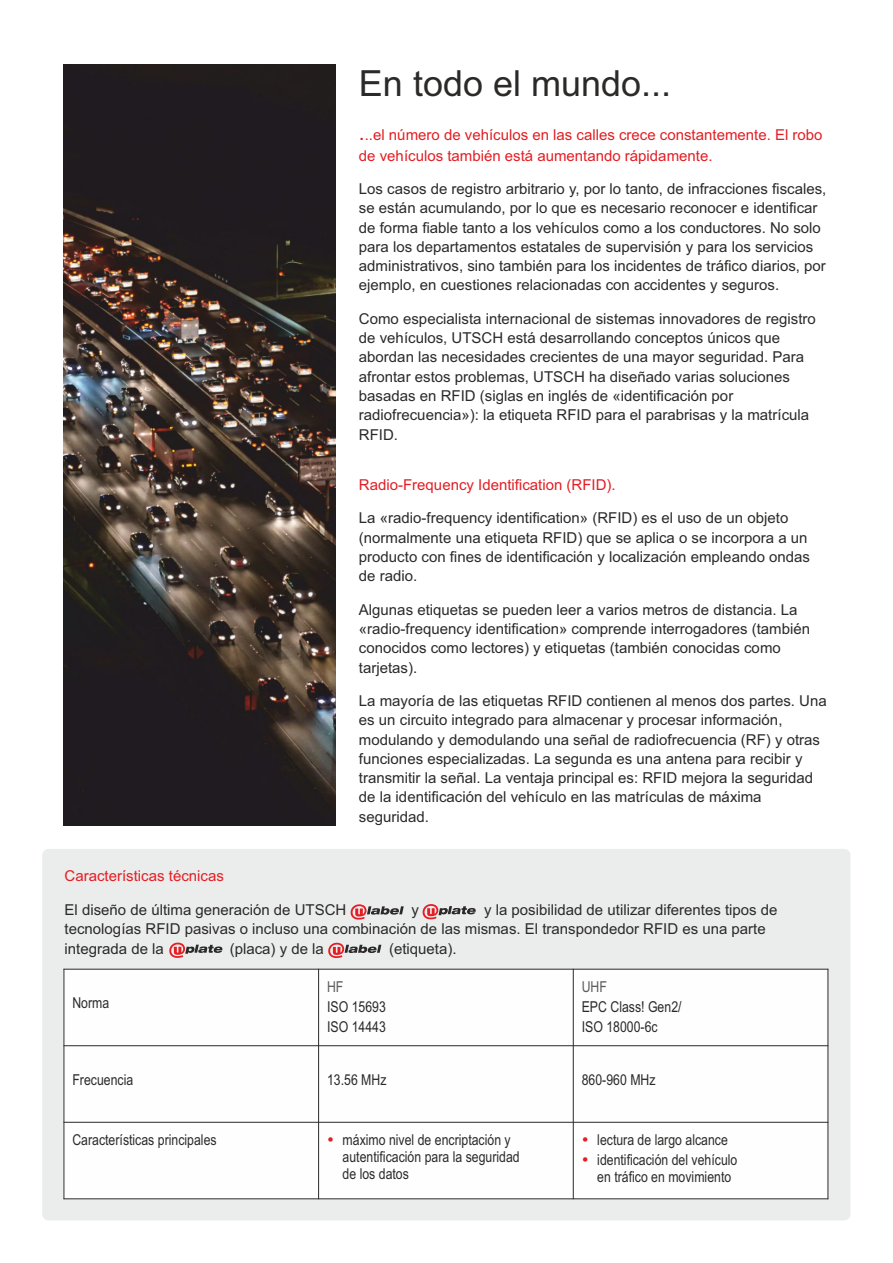
<style>
.page{position:relative;width:893px;height:1263px;background:#fff}
.page>*{position:absolute;margin:0;border:0;box-sizing:border-box;transform-origin:0 0}
.t1{font:36px "Arial";color:#2b2a29}
.t2{font:15px/19.2px "Arial";color:#2b2a29}
.t3{font:15px/20.4px "Arial Narrow";color:#2b2a29}
.t4{font:15px/20.7px "Arial";color:#e31e24}
.t5{font:15px "Arial Narrow";color:#5b5b5b}
.s1{font-size:21px}
</style>
<div class="page">
<div style="left:42px;top:849px;width:808px;height:371px;background:#ebecec;border-radius:6px"></div>
<div style="left:64px;top:969px;width:764px;height:230px;background:#fefefe"></div>
<hr style="left:64px;top:969px;width:1px;height:230px;background:#2b2a29">
<hr style="left:318px;top:969px;width:1px;height:230px;background:#2b2a29">
<hr style="left:573px;top:969px;width:1px;height:230px;background:#2b2a29">
<hr style="left:827px;top:969px;width:1px;height:230px;background:#2b2a29">
<hr style="left:64px;top:1198px;width:764px;height:1px;background:#2b2a29">
<hr style="left:64px;top:1122px;width:764px;height:1px;background:#2b2a29">
<hr style="left:64px;top:1045px;width:764px;height:1px;background:#2b2a29">
<hr style="left:64px;top:969px;width:764px;height:1px;background:#2b2a29">
<img style="left:64px;top:64px;width:272px;height:761px">
<svg style="left:351px;top:904px;width:53px;height:16px"></svg>
<svg style="left:328px;top:943px;width:53px;height:15px"></svg>
<svg style="left:423px;top:904px;width:53px;height:15px"></svg>
<svg style="left:169px;top:942px;width:54px;height:16px"></svg>
<h1 class="t1" style="left:359px;top:70px;width:314px">En todo el mundo...</h1>
<p class="t4" style="left:359px;top:126px;width:465px"><span class="s1">.</span>..el número de vehículos en las calles crece constantemente. El robo de vehículos también está aumentando rápidamente.</p>
<p class="t2" style="left:359px;top:181px;width:469px">Los casos de registro arbitrario y, por lo tanto, de infracciones fiscales, se están acumulando, por lo que es necesario reconocer e identificar de forma fiable tanto a los vehículos como a los conductores. No solo para los departamentos estatales de supervisión y para los servicios administrativos, sino también para los incidentes de tráfico diarios, por ejemplo, en cuestiones relacionadas con accidentes y seguros.</p>
<p class="t2" style="left:359px;top:310px;width:458px">Como especialista internacional de sistemas innovadores de registro de vehículos, UTSCH está desarrollando conceptos únicos que abordan las necesidades crecientes de una mayor seguridad. Para afrontar estos problemas, UTSCH ha diseñado varias soluciones basadas en RFID (siglas en inglés de «identificación por radiofrecuencia»): la etiqueta RFID para el parabrisas y la matrícula RFID.</p>
<p class="t4" style="left:359px;top:476px;width:258px">Radio-Frequency Identification (RFID).</p>
<p class="t2" style="left:359px;top:510px;width:453px">La «radio-frequency identification» (RFID) es el uso de un objeto (normalmente una etiqueta RFID) que se aplica o se incorpora a un producto con fines de identificación y localización empleando ondas de radio.</p>
<p class="t2" style="left:359px;top:601px;width:453px">Algunas etiquetas se pueden leer a varios metros de distancia. La «radio-frequency identification» comprende interrogadores (también conocidos como lectores) y etiquetas (también conocidas como tarjetas).</p>
<p class="t2" style="left:359px;top:692px;width:469px">La mayoría de las etiquetas RFID contienen al menos dos partes. Una es un circuito integrado para almacenar y procesar información, modulando y demodulando una señal de radiofrecuencia (RF) y otras funciones especializadas. La segunda es una antena para recibir y transmitir la señal. La ventaja principal es: RFID mejora la seguridad de la identificación del vehículo en las matrículas de máxima seguridad.</p>
<p class="t4" style="left:65px;top:867px;width:161px">Características técnicas</p>
<p class="t2" style="left:65px;top:901px;width:283px">El diseño de última generación de UTSCH</p>
<p class="t2" style="left:411px;top:901px;width:9px">y</p>
<p class="t2" style="left:65px;top:901px;width:714px;text-indent:419px">y la posibilidad de utilizar diferentes tipos de tecnologías RFID pasivas o incluso una combinación de las mismas. El transpondedor RFID es una parte integrada de la</p>
<p class="t2" style="left:230px;top:940px;width:96px">(placa) y de la</p>
<p class="t2" style="left:389px;top:940px;width:69px">(etiqueta).</p>
<p class="t3" style="left:72px;top:994px;width:38px">Norma</p>
<p class="t5" style="left:327px;top:980px;width:18px">HF</p>
<p class="t3" style="left:327px;top:998px;width:60px">ISO 15693<br>ISO 14443</p>
<p class="t5" style="left:582px;top:980px;width:27px">UHF</p>
<p class="t3" style="left:582px;top:998px;width:101px">EPC Class! Gen2/<br>ISO 18000-6c</p>
<p class="t3" style="left:72px;top:1071px;width:62px">Frecuencia</p>
<p class="t3" style="left:327px;top:1071px;width:61px">13.56 MHz</p>
<p class="t3" style="left:582px;top:1071px;width:75px">860-960 MHz</p>
<p class="t3" style="left:72px;top:1130px;width:146px">Características principales</p>
<p class="t3" style="left:343px;top:1132px;width:179px;line-height:17.1px">máximo nivel de encriptación y autentificación para la seguridad de los datos</p>
<p class="t3" style="left:597px;top:1130px;width:142px">lectura de largo alcance identificación del vehículo</p>
<p class="t3" style="left:597px;top:1168px;width:135px">en tráfico en movimiento</p>
</div>
